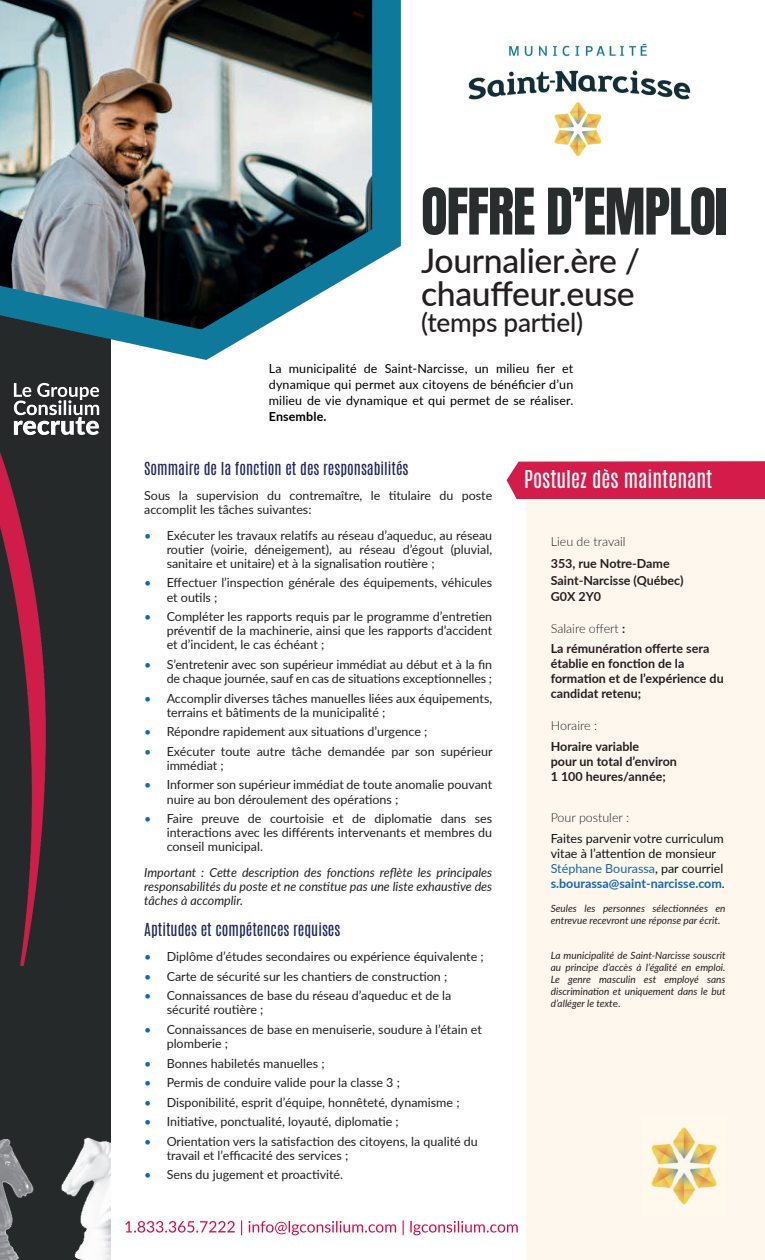
<style>
.page{position:relative;width:765px;height:1260px;background:#fff}
.page>*{position:absolute;margin:0;border:0;box-sizing:border-box;transform-origin:0 0}
.t1{font:54.62px "Anton";letter-spacing:-.02em;color:#2a2d2e}
.t2{font:500 33.75px/32.5px "Lato";letter-spacing:-.01em;color:#231f20}
.t3{font:500 26.25px "Lato";letter-spacing:-.01em;color:#231f20}
.t4{font:20.62px "Antonio";color:#fff}
.t5{font:15px "Antonio";color:#21285c}
.t6{font:12.5px/14.1px "Lato";color:#231f20}
.t7{font:700 12.5px/15px "Lato";color:#231f20}
.t8{font:italic 12.5px/14.1px "Lato";color:#231f20;text-align:justify}
.t9{font:12.5px/16.2px "Lato";letter-spacing:.01em;color:#000;text-align:justify}
.t10{font:12.5px/15px "Lato";color:#101315}
.t11{font:300 12.5px "Lato";color:#231f20}
.t12{font:700 12.5px "Lato";letter-spacing:.01em;color:#000}
.t13{font:italic 10px/12px "Lato";color:#231f20}
.s1{color:#1269b2}
.s2{font-weight:300}
.s3{font-weight:600;color:#101315}
.s4{font-weight:700;color:#1269b2}
.s5{font-style:normal}
</style>
<div class="page">
<div style="left:0;top:1px;width:110px;height:1259px;background:#25292a"></div>
<img style="left:0;top:0;width:401px;height:375px">
<img style="left:0;top:1123px;width:111px;height:137px">
<svg style="left:125px;top:1220px;width:393px;height:15px"></svg>
<svg style="left:14px;top:383px;width:85px;height:52px"></svg>
<img style="left:0;top:407px;width:62px;height:560px">
<img style="left:14px;top:421px;width:48px;height:14px">
<img style="left:14px;top:402px;width:48px;height:13px">
<img style="left:468px;top:43px;width:223px;height:113px">
<div style="left:526px;top:499px;width:239px;height:761px;background:#fdf7ed"></div>
<div style="left:507px;top:461px;width:258px;height:38px;background:#d31c49"></div>
<img style="left:643px;top:1117px;width:83px;height:98px">
<h1 class="t1" style="left:421px;top:184px;width:308px">OFFRE D’EMPLOI</h1>
<h2 class="t2" style="left:421px;top:243px;width:221px">Journalier.ère / chauffeur.euse</h2>
<h3 class="t3" style="left:421px;top:304px;width:163px">(temps partiel)</h3>
<p class="t9" style="left:269px;top:360px;width:306px">La municipalité de Saint-Narcisse, un milieu fier et dynamique qui permet aux citoyens de bénéficier d’un milieu de vie dynamique et qui permet de se réaliser.</p>
<p class="t12" style="left:269px;top:408px;width:59px">Ensemble.</p>
<p class="t5" style="left:144px;top:457px;width:266px">Sommaire de la fonction et des responsabilités</p>
<p class="t6" style="left:144px;top:488px;width:350px">Sous la supervision du contremaître, le titulaire du poste accomplit les tâches suivantes:</p>
<p class="t6" style="left:167px;top:528px;width:327px;text-align:justify;text-indent:-22px"><span class="s1">•</span> Exécuter les travaux relatifs au réseau d’aqueduc, au réseau routier (voirie, déneigement), au réseau d’égout (pluvial, sanitaire et unitaire) et à la signalisation routière ;</p>
<p class="t6" style="left:167px;top:575px;width:327px;text-indent:-22px"><span class="s1">•</span> Effectuer l’inspection générale des équipements, véhicules et outils ;</p>
<p class="t6" style="left:167px;top:609px;width:327px;text-align:justify;text-indent:-22px"><span class="s1">•</span> Compléter les rapports requis par le programme d’entretien préventif de la machinerie, ainsi que les rapports d’accident et d’incident, le cas échéant ;</p>
<p class="t6" style="left:144px;top:657px;width:350px;text-align:right"><span class="s1">•</span> S’entretenir avec son supérieur immédiat au début et à la fin de chaque journée, sauf en cas de situations exceptionnelles ;</p>
<p class="t6" style="left:167px;top:690px;width:327px;text-indent:-22px"><span class="s1">•</span> Accomplir diverses tâches manuelles liées aux équipements, terrains et bâtiments de la municipalité ;</p>
<p class="t6" style="left:144px;top:724px;width:285px"><span class="s1">•</span> Répondre rapidement aux situations d’urgence ;</p>
<p class="t6" style="left:167px;top:744px;width:327px;text-indent:-22px"><span class="s1">•</span> Exécuter toute autre tâche demandée par son supérieur immédiat ;</p>
<p class="t6" style="left:167px;top:777px;width:327px;text-indent:-22px"><span class="s1">•</span> Informer son supérieur immédiat de toute anomalie pouvant nuire au bon déroulement des opérations ;</p>
<p class="t6" style="left:167px;top:811px;width:327px;text-align:justify;text-indent:-22px"><span class="s1">•</span> Faire preuve de courtoisie et de diplomatie dans ses interactions avec les différents intervenants et membres du conseil municipal.</p>
<p class="t8" style="left:144px;top:865px;width:350px">Important : Cette description des fonctions reflète les principales responsabilités du poste et ne constitue pas une liste exhaustive des tâches à accomplir.</p>
<p class="t5" style="left:144px;top:918px;width:198px">Aptitudes et compétences requises</p>
<p class="t6" style="left:144px;top:949px;width:341px"><span class="s1">•</span> Diplôme d’études secondaires ou expérience équivalente ;</p>
<p class="t6" style="left:144px;top:969px;width:305px"><span class="s1">•</span> Carte de sécurité sur les chantiers de construction ;</p>
<p class="t6" style="left:167px;top:988px;width:286px;text-indent:-22px"><span class="s1">•</span> Connaissances de base du réseau d’aqueduc et de la sécurité routière ;</p>
<p class="t6" style="left:167px;top:1022px;width:317px;text-indent:-22px"><span class="s1">•</span> Connaissances de base en menuiserie, soudure à l’étain et plomberie ;</p>
<p class="t6" style="left:144px;top:1055px;width:182px"><span class="s1">•</span> Bonnes habiletés manuelles ;</p>
<p class="t6" style="left:144px;top:1075px;width:257px"><span class="s1">•</span> Permis de conduire valide pour la classe 3 ;</p>
<p class="t6" style="left:144px;top:1095px;width:317px"><span class="s1">•</span> Disponibilité, esprit d’équipe, honnêteté, dynamisme ;</p>
<p class="t6" style="left:144px;top:1114px;width:256px"><span class="s1">•</span> Initiative, ponctualité, loyauté, diplomatie ;</p>
<p class="t6" style="left:167px;top:1134px;width:313px;text-indent:-22px"><span class="s1">•</span> Orientation vers la satisfaction des citoyens, la qualité du travail et l’efficacité des services ;</p>
<p class="t6" style="left:144px;top:1167px;width:200px"><span class="s1">•</span> Sens du jugement et proactivité.</p>
<h3 class="t4" style="left:524px;top:464px;width:190px">Postulez dès maintenant</h3>
<p class="t11" style="left:551px;top:533px;width:76px">Lieu de travail</p>
<p class="t7" style="left:551px;top:555px;width:134px;line-height:16.2px">353, rue Notre-Dame<br>Saint-Narcisse (Québec)<br>G0X 2Y0</p>
<p class="t7" style="left:551px;top:617px;width:160px;line-height:20.6px"><span class="s2">Salaire offert</span> <span class="s3">:<br></span>La rémunération offerte sera</p>
<p class="t7" style="left:551px;top:656px;width:174px">établie en fonction de la formation et de l’expérience du candidat retenu;</p>
<p class="t11" style="left:551px;top:717px;width:48px">Horaire :</p>
<p class="t7" style="left:551px;top:738px;width:128px">Horaire variable<br>pour un total d’environ<br>1 100 heures/année;</p>
<p class="t11" style="left:551px;top:809px;width:80px">Pour postuler :</p>
<p class="t10" style="left:551px;top:830px;width:176px">Faites parvenir votre curriculum vitae à l’attention de monsieur <span class="s1">Stéphane Bourassa</span>, par courriel <span class="s4">s.bourassa@saint-narcisse.com</span>.</p>
<p class="t13" style="left:551px;top:902px;width:176px">Seules les personnes sélectionnées en entrevue recevront une réponse par écrit.</p>
<p class="t13" style="left:551px;top:949px;width:176px;text-align:justify">La municipalité de Saint-Narcisse souscrit au principe d’accès à l’égalité en emploi.<br>Le genre masculin est employé sans discrimination et uniquement dans le but d’alléger le text<span class="s5">e.</span></p>
</div>
